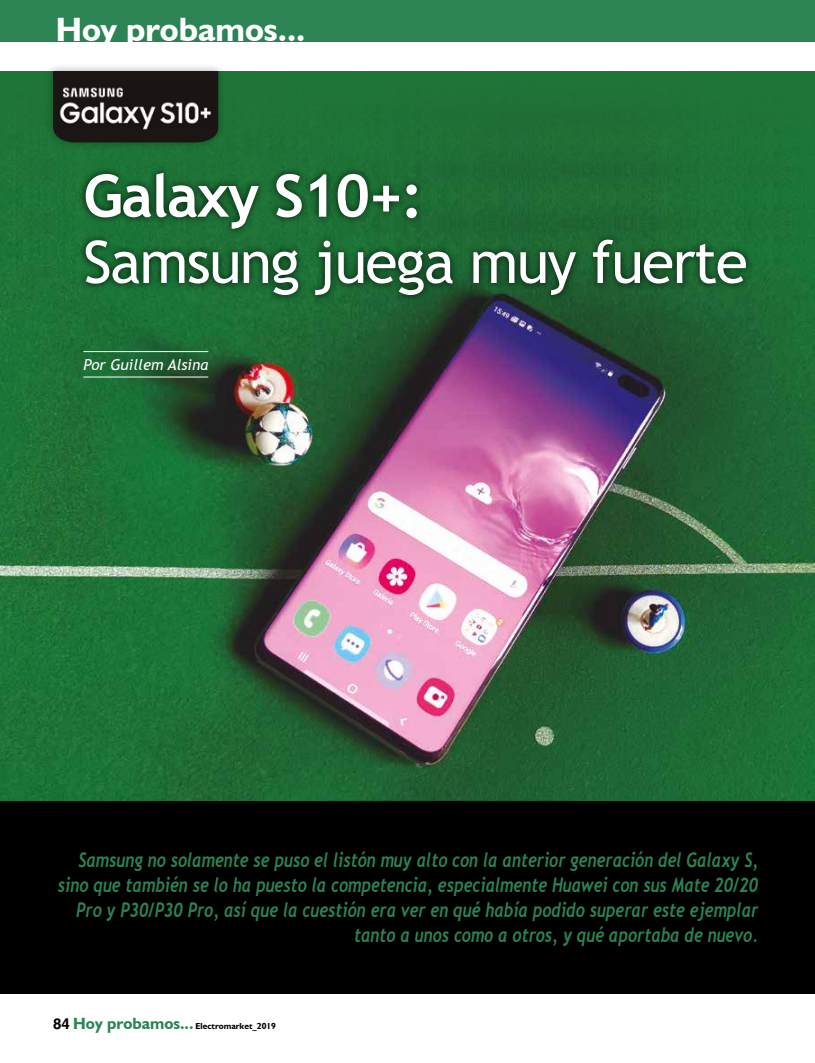
<style>
.page{position:relative;width:815px;height:1063px;background:#fff}
.page>*{position:absolute;margin:0;border:0;box-sizing:border-box;transform-origin:0 0}
.t1{font:58.75px "Trebuchet MS";letter-spacing:-.025em;color:#fff}
.t2{font:700 58.75px "Trebuchet MS";letter-spacing:-.025em;color:#fff}
.t3{font:700 33.75px "Humanist 521 BT";color:#fff}
.t4{font:italic 700 20px/25px "Trebuchet";color:#2c8354;text-align:right;scale:.8 1}
.t5{font:italic 15px "Trebuchet MS";color:#fff}
.t6{font:700 8.75px "Humanist 521 BT";color:#000}
.s1{font-family:"Helvetica";font-size:15px}
.s2{font-size:16.25px;color:#2c8354}
</style>
<div class="page">
<div style="left:0;top:0;width:815px;height:41px;background:#2c8354"></div>
<img style="left:0;top:595px;width:815px;height:206px">
<div style="left:0;top:801px;width:815px;height:192px;background:#000"></div>
<img style="left:0;top:71px;width:815px;height:524px">
<div style="left:45px;top:63px;width:181px;height:88px;background:#000;opacity:.3"></div>
<div style="left:53px;top:71px;width:165px;height:71px;background:#1b1514"></div>
<img style="left:58px;top:84px;width:156px;height:46px">
<div style="left:78px;top:165px;width:676px;height:138px;background:#000;opacity:.75"></div>
<hr style="left:83px;top:351px;width:125px;height:1px;background:#fff">
<hr style="left:83px;top:377px;width:125px;height:1px;background:#fff">
<h2 class="t3" style="left:56px;top:9px;width:251px">Hoy probamos...</h2>
<h1 class="t2" style="left:83px;top:159px;width:341px">Galaxy S10+:</h1>
<h1 class="t1" style="left:83px;top:225px;width:666px">Samsung juega muy fuerte</h1>
<p class="t5" style="left:83px;top:355px;width:126px">Por Guillem Alsina</p>
<p class="t4" style="left:58px;top:847px;width:877px">Samsung no solamente se puso el listón muy alto con la anterior generación del Galaxy S, sino que también se lo ha puesto la competencia, especialmente Huawei con sus Mate 20/20<br>Pro y P30/P30 Pro, así que la cuestión era ver en qué había podido superar este ejemplar tanto a unos como a otros, y qué aportaba de nuevo.</p>
<p class="t6" style="left:53px;top:1021px;width:224px"><span class="s1">84</span> <span class="s2">Hoy probamos...</span> Electromarket_2019</p>
</div>
